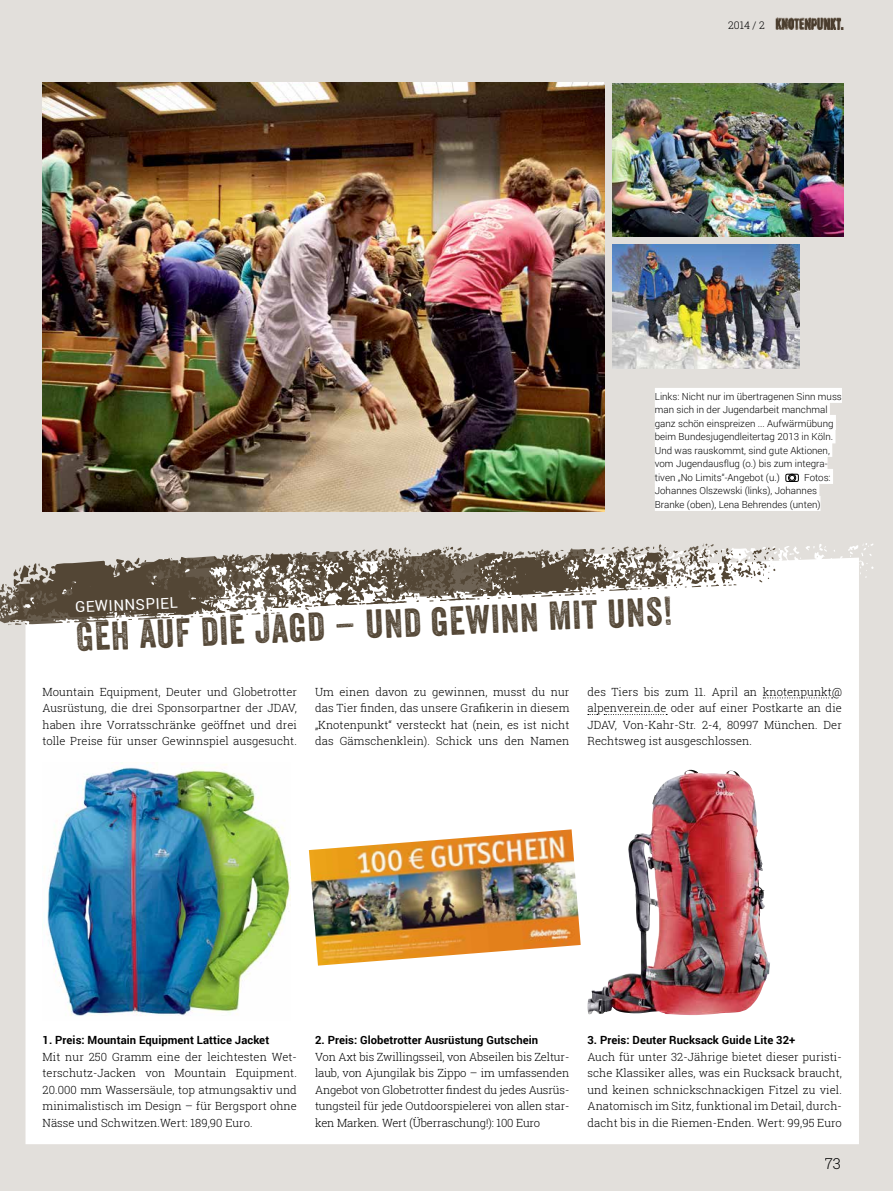
<style>
.page{position:relative;width:893px;height:1191px;background:#e2dfdb}
.page>*{position:absolute;margin:0;border:0;box-sizing:border-box;transform-origin:0 0}
.t1{font:39px "Veneer Two";color:#534635}
.t2{font:15px "Roboto";color:#fff}
.t3{font:300 15px "Roboto Slab";color:#000}
.t4{font:300 11.25px/16.6px "Roboto Slab";letter-spacing:.005em;color:#000;text-align:justify}
.t5{font:700 11.25px "Roboto";letter-spacing:.005em;color:#000}
.t6{font:300 10.5px "Roboto Slab";color:#000}
.t7{font:300 9.75px/13.5px "Roboto";color:#000}
</style>
<div class="page">
<div style="left:26px;top:626px;width:833px;height:518px;background:#fff"></div>
<img style="left:43px;top:762px;width:247px;height:258px">
<svg style="left:763px;top:697px;width:70px;height:1px"></svg>
<svg style="left:604px;top:714px;width:63px;height:1px"></svg>
<img style="left:588px;top:770px;width:101px;height:231px">
<img style="left:309px;top:829px;width:272px;height:136px">
<img style="left:43px;top:83px;width:561px;height:428px">
<img style="left:613px;top:83px;width:230px;height:153px">
<img style="left:613px;top:245px;width:186px;height:123px">
<div style="left:655px;top:388px;width:187px;height:15px;background:#fff"></div>
<div style="left:655px;top:401px;width:175px;height:15px;background:#fff"></div>
<div style="left:655px;top:415px;width:181px;height:15px;background:#fff"></div>
<div style="left:655px;top:428px;width:180px;height:15px;background:#fff"></div>
<div style="left:655px;top:442px;width:177px;height:15px;background:#fff"></div>
<div style="left:655px;top:455px;width:172px;height:15px;background:#fff"></div>
<div style="left:655px;top:469px;width:127px;height:15px;background:#fff"></div>
<div style="left:802px;top:469px;width:31px;height:15px;background:#fff"></div>
<div style="left:655px;top:482px;width:164px;height:15px;background:#fff"></div>
<div style="left:655px;top:496px;width:165px;height:15px;background:#fff"></div>
<div style="left:782px;top:470px;width:20px;height:14px;background:#fff"></div>
<div style="left:785px;top:474px;width:14px;height:8px;border:1px solid #000"></div>
<div style="left:788px;top:474px;width:8px;height:8px;border:1px solid #000;border-radius:50%"></div>
<svg style="left:789px;top:475px;width:6px;height:5px"></svg>
<img style="left:776px;top:17px;width:67px;height:13px">
<svg style="left:0;top:543px;width:874px;height:83px"></svg>
<p class="t6" style="left:728px;top:18px;width:38px">2014 / 2</p>
<p class="t7" style="left:655px;top:389px;width:189px">Links: Nicht nur im übertragenen Sinn muss man sich in der Jugendarbeit manchmal ganz schön einspreizen ... Aufwärmübung beim Bundesjugendleitertag 2013 in Köln.<br>Und was rauskommt, sind gute Aktionen, vom Jugendausflug (o.) bis zum integra&shy;tiven „N o Limits“-Angebot (u.)</p>
<p class="t7" style="left:655px;top:470px;width:177px;text-indent:149px">Fotos:<br>Johannes Olszewski (links), Johannes<br>Branke (oben), Lena Behrendes (unten)</p>
<h1 class="t1" style="left:76px;top:610px;width:598px;rotate:-2deg">Geh auf die Jagd – und gewinn mit uns!</h1>
<h2 class="t2" style="left:108px;top:595px;width:70px;rotate:-3deg">innspiel</h2>
<p class="t4" style="left:43px;top:683px;width:256px">Mountain Equipment, Deuter und Globetrotter Ausrüstung, die drei Sponsorpartner der JDAV, haben ihre Vorratsschränke geöffnet und drei tolle Preise für unser Gewinnspiel ausgesucht.</p>
<p class="t4" style="left:315px;top:683px;width:256px">Um einen davon zu gewinnen, musst du nur das Tier finden, das unsere Grafikerin in diesem „Knotenpunkt“ versteckt hat (nein, es ist nicht das Gämschenklein). Schick uns den Namen</p>
<p class="t4" style="left:587px;top:683px;width:256px">des Tiers bis zum 11. April an knotenpunkt@ alpenverein.de oder auf einer Postkarte an die JDAV, Von-Kahr-Str. 2-4, 80997 München. Der Rechtsweg ist ausgeschlossen.</p>
<p class="t5" style="left:43px;top:1032px;width:228px">1. Preis: Mountain Equipment Lattice Jacket</p>
<p class="t4" style="left:43px;top:1048px;width:256px">Mit nur 250 Gramm eine der leichtesten Wet&shy;terschutz-Jacken von Mountain Equipment.<br>20.000 mm Wassersäule, top atmungsaktiv und minimalistisch im Design – für Bergsport ohne Nässe und Schwitzen.Wert: 189,90 Euro.</p>
<p class="t5" style="left:315px;top:1032px;width:225px">2. Preis: Globetrotter Ausrüstung Gutschein</p>
<p class="t4" style="left:315px;top:1048px;width:256px">Von Axt bis Zwillingsseil, von Abseilen bis Zeltur&shy;laub, von Ajungilak bis Zippo – im umfassenden Angebot von Globetrotter findest du jedes Ausrüs&shy;tungsteil für jede Outdoorspielerei von allen star&shy;ken Marken. Wert (Überraschung!): 100 Euro</p>
<p class="t5" style="left:587px;top:1032px;width:209px">3. Preis: Deuter Rucksack Guide Lite 32+</p>
<p class="t4" style="left:587px;top:1048px;width:256px">Auch für unter 32-Jährige bietet dieser puristi&shy;sche Klassiker alles, was ein Rucksack braucht, und keinen schnickschnackigen Fitzel zu viel.<br>Anatomisch im Sitz, funktional im Detail, durch&shy;dacht bis in die Riemen-Enden. Wert: 99,95 Euro</p>
<h2 class="t3" style="left:825px;top:1153px;width:18px">73</h2>
</div>
